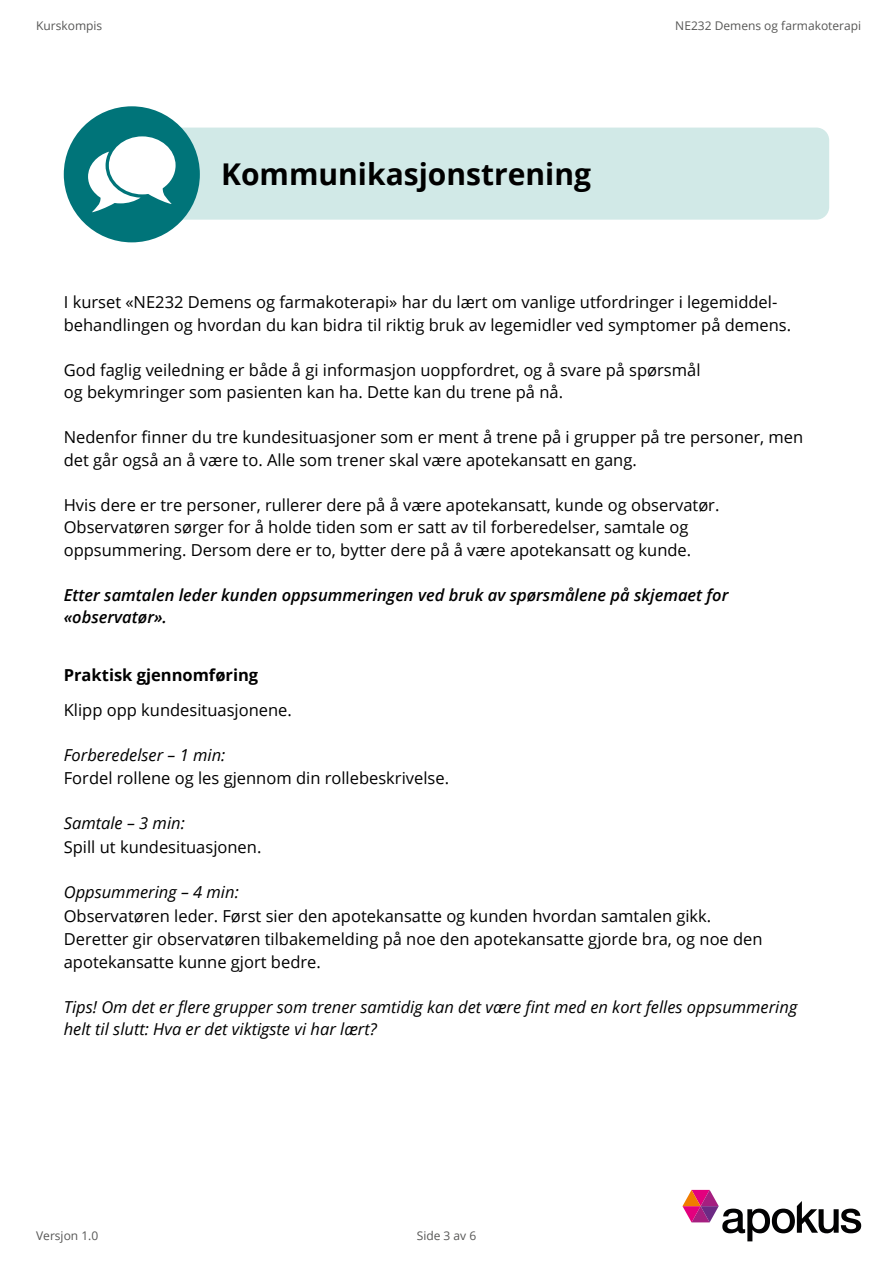
<style>
.page{position:relative;width:893px;height:1263px;background:#fff}
.page>*{position:absolute;margin:0;border:0;box-sizing:border-box;transform-origin:0 0}
.t1{font:700 30px "Open Sans";color:#000}
.t2{font:16.5px/22.5px "Open Sans";color:#000}
.t3{font:italic 16.5px/22.5px "Open Sans";color:#000}
.t4{font:italic 600 16.5px/22.5px "Open Sans";color:#000}
.t5{font:700 16.5px "Open Sans";color:#000}
.t6{font:12px "Open Sans";color:#575756}
</style>
<div class="page">
<svg style="left:682px;top:1190px;width:179px;height:51px"></svg>
<div style="left:108px;top:128px;width:721px;height:92px;background:#d1e9e7;border-radius:13px"></div>
<div style="left:64px;top:106px;width:136px;height:136px;background:#007479;border-radius:50%"></div>
<svg style="left:88px;top:136px;width:88px;height:76px"></svg>
<p class="t6" style="left:36px;top:21px;width:68px">Kurskompis</p>
<h1 class="t1" style="left:221px;top:160px;width:371px">Kommunikasjonstrening</h1>
<p class="t6" style="left:675px;top:21px;width:187px">NE232 Demens og farmakoterapi</p>
<p class="t2" style="left:64px;top:292px;width:729px">I kurset «NE232 Demens og farmakoterapi» har du lært om vanlige utfordringer i legemiddel&shy;behandlingen og hvordan du kan bidra til riktig bruk av legemidler ved symptomer på demens.</p>
<p class="t2" style="left:64px;top:360px;width:638px">God faglig veiledning er både å gi informasjon uoppfordret, og å svare på spørsmål og bekymringer som pasienten kan ha. Dette kan du trene på nå.</p>
<p class="t2" style="left:64px;top:425px;width:741px">Nedenfor finner du tre kundesituasjoner som er ment å trene på i grupper på tre personer, men det går også an å være to. Alle som trener skal være apotekansatt en gang.</p>
<p class="t2" style="left:64px;top:495px;width:657px">Hvis dere er tre personer, rullerer dere på å være apotekansatt, kunde og observatør.<br>Observatøren sørger for å holde tiden som er satt av til forberedelser, samtale og oppsummering. Dersom dere er to, bytter dere på å være apotekansatt og kunde.</p>
<p class="t4" style="left:64px;top:583px;width:666px">Etter samtalen leder kunden oppsummeringen ved bruk av spørsmålene på skjemaet for «observatør».</p>
<p class="t5" style="left:64px;top:667px;width:196px">Praktisk gjennomføring</p>
<p class="t2" style="left:64px;top:700px;width:230px">Klipp opp kundesituasjonene.</p>
<p class="t3" style="left:64px;top:746px;width:163px">Forberedelser – 1 min:</p>
<p class="t2" style="left:64px;top:768px;width:387px">Fordel rollene og les gjennom din rollebeskrivelse.</p>
<p class="t3" style="left:64px;top:813px;width:123px">Samtale – 3 min:</p>
<p class="t2" style="left:64px;top:837px;width:199px">Spill ut kundesituasjonen.</p>
<p class="t3" style="left:64px;top:883px;width:177px">Oppsummering – 4 min:</p>
<p class="t2" style="left:64px;top:905px;width:700px;line-height:23.2px">Observatøren leder. Først sier den apotekansatte og kunden hvordan samtalen gikk.<br>Deretter gir observatøren tilbakemelding på noe den apotekansatte gjorde bra, og noe den apotekansatte kunne gjort bedre.</p>
<p class="t3" style="left:64px;top:995px;width:735px">Tips! Om det er flere grupper som trener samtidig kan det være fint med en kort felles oppsummering helt til slutt: Hva er det viktigste vi har lært?</p>
<p class="t6" style="left:36px;top:1230px;width:64px">Versjon 1.0</p>
<p class="t6" style="left:417px;top:1230px;width:61px">Side 3 av 6</p>
</div>
